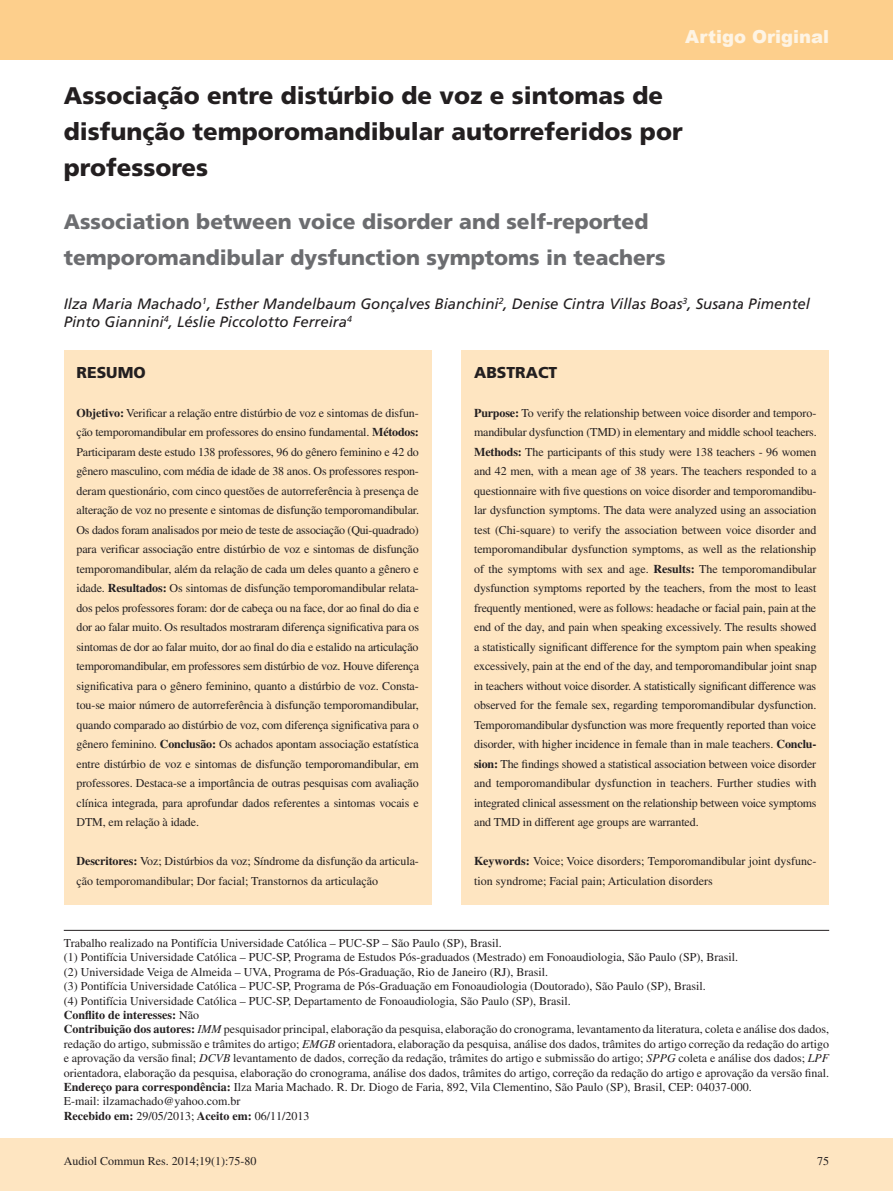
<style>
.page{position:relative;width:893px;height:1191px;background:#fff}
.page>*{position:absolute;margin:0;border:0;box-sizing:border-box;transform-origin:0 0}
.Título{font:900 24px/36px "Frutiger";color:#231f20}
.Título-secundário{font:900 21px/36px "Frutiger";color:#6c6d70}
.t1{font:900 18px "Arial";color:#fef4e4}
.Sessão{font:900 15.75px "Frutiger";color:#231f20}
.Autores{font:italic 15px/18px "Frutiger";color:#231f20}
.Resumo{font:12px/19.5px "Times";color:#231f20;text-align:justify}
.Rodapé_sem_linha{font:12px/14.4px "Times";color:#231f20;text-align:justify}
.Rodapé{font:12px "Times";color:#231f20}
.Rodapé_sem_linha-2{font:700 12px "Times";color:#231f20}
.Cabeça{font:12px "Times";color:#231f20}
.s1{font-weight:700}
.s2{font-weight:400}
.s3{font-style:italic}
</style>
<div class="page">
<div style="left:0;top:1138px;width:893px;height:53px;background:#fee5c1"></div>
<div style="left:0;top:0;width:893px;height:60px;background:#fdcf8c"></div>
<div style="left:65px;top:350px;width:367px;height:554px;background:#fee5c1"></div>
<div style="left:461px;top:350px;width:368px;height:554px;background:#fee5c1"></div>
<hr style="left:64px;top:930px;width:765px;height:1px;background:#231f20">
<h3 class="t1" style="left:685px;top:23px;width:145px">Artigo Original</h3>
<p class="Título" style="left:64px;top:78px;width:620px">Associação entre distúrbio de voz e sintomas de disfunção temporomandibular autorreferidos por professores</p>
<p class="Título-secundário" style="left:64px;top:204px;width:603px">Association between voice disorder and self-reported temporomandibular dysfunction symptoms in teachers</p>
<p class="Autores" style="left:64px;top:294px;width:748px">Ilza Maria Machado<sup>1</sup>, Esther Mandelbaum Gonçalves Bianchini<sup>2</sup>, Denise Cintra Villas Boas<sup>3</sup>, Susana Pimentel<br>Pinto Giannini<sup>4</sup>, Léslie Piccolotto Ferreira<sup>4</sup></p>
<p class="Sessão" style="left:77px;top:363px;width:71px">RESUMO</p>
<p class="Resumo" style="left:77px;top:403px;width:344px"><span class="s1">Objetivo:</span> Verificar a relação entre distúrbio de voz e sintomas de disfun&shy;ção temporomandibular em professores do ensino fundamental. <span class="s1">Métodos:<br></span>Participaram deste estudo 138 professores, 96 do gênero feminino e 42 do gênero masculino, com média de idade de 38 anos. Os professores respon&shy;deram questionário, com cinco questões de autorreferência à presença de alteração de voz no presente e sintomas de disfunção temporomandibular.<br>Os dados foram analisados por meio de teste de associação (Qui-quadrado) para verificar associação entre distúrbio de voz e sintomas de disfunção temporomandibular, além da relação de cada um deles quanto a gênero e idade. <span class="s1">Resultados:</span> Os sintomas de disfunção temporomandibular relata&shy;dos pelos professores foram: dor de cabeça ou na face, dor ao final do dia e dor ao falar muito. Os resultados mostraram diferença significativa para os sintomas de dor ao falar muito, dor ao final do dia e estalido na articulação temporomandibular, em professores sem distúrbio de voz. Houve diferença significativa para o gênero feminino, quanto a distúrbio de voz. Consta&shy;tou-se maior número de autorreferência à disfunção temporomandibular, quando comparado ao distúrbio de voz, com diferença significativa para o gênero feminino. <span class="s1">Conclusão:</span> Os achados apontam associação estatística entre distúrbio de voz e sintomas de disfunção temporomandibular, em professores. Destaca-se a importância de outras pesquisas com avaliação clínica integrada, para aprofundar dados referentes a sintomas vocais e DTM, em relação à idade.</p>
<p class="Resumo" style="left:77px;top:851px;width:344px"><span class="s1">Descritores:</span> Voz; Distúrbios da voz; Síndrome da disfunção da articula&shy;ção temporomandibular; Dor facial; Transtornos da articulação</p>
<p class="Sessão" style="left:474px;top:363px;width:85px">ABSTRACT</p>
<p class="Resumo" style="left:474px;top:403px;width:344px"><span class="s1">Purpose:</span> To verify the relationship between voice disorder and temporo&shy;mandibular dysfunction (TMD) in elementary and middle school teachers.<br><span class="s1">Methods:</span> The participants of this study were 138 teachers - 96 women and 42 men, with a mean age of 38 years. The teachers responded to a questionnaire with five questions on voice disorder and temporomandibu&shy;lar dysfunction symptoms. The data were analyzed using an association test (Chi-square) to verify the association between voice disorder and temporomandibular dysfunction symptoms, as well as the relationship of the symptoms with sex and age. <span class="s1">Results:</span> The temporomandibular dysfunction symptoms reported by the teachers, from the most to least frequently mentioned, were as follows: headache or facial pain, pain at the end of the day, and pain when speaking excessively. The results showed a statistically significant difference for the symptom pain when speaking excessively, pain at the end of the day, and temporomandibular joint snap in teachers without voice disorder. A statistically significant difference was observed for the female sex, regarding temporomandibular dysfunction.<br>Temporomandibular dysfunction was more frequently reported than voice disorder, with higher incidence in female than in male teachers. <span class="s1">Conclu&shy;sion:</span> The findings showed a statistical association between voice disorder and temporomandibular dysfunction in teachers. Further studies with integrated clinical assessment on the relationship between voice symptoms and TMD in different age groups are warranted.</p>
<p class="Resumo" style="left:474px;top:851px;width:344px"><span class="s1">Keywords:</span> Voice; Voice disorders; Temporomandibular joint dysfunc&shy;tion syndrome; Facial pain; Articulation disorders</p>
<p class="Rodapé" style="left:64px;top:936px;width:439px">Trabalho realizado na Pontifícia Universidade Católica – PUC-SP – São Paulo (SP), Brasil.</p>
<p class="Rodapé_sem_linha" style="left:64px;top:950px;width:676px">(1) Pontifícia Universidade Católica – PUC-SP, Programa de Estudos Pós-graduados (Mestrado) em Fonoaudiologia, São Paulo (SP), Brasil.</p>
<p class="Rodapé_sem_linha" style="left:64px;top:964px;width:486px">(2) Universidade Veiga de Almeida – UVA, Programa de Pós-Graduação, Rio de Janeiro (RJ), Brasil.</p>
<p class="Rodapé_sem_linha" style="left:64px;top:979px;width:643px">(3) Pontifícia Universidade Católica – PUC-SP, Programa de Pós-Graduação em Fonoaudiologia (Doutorado), São Paulo (SP), Brasil.</p>
<p class="Rodapé_sem_linha" style="left:64px;top:993px;width:508px">(4) Pontifícia Universidade Católica – PUC-SP, Departamento de Fonoaudiologia, São Paulo (SP), Brasil.</p>
<p class="Rodapé_sem_linha-2" style="left:64px;top:1007px;width:137px">Conflito de interesses: <span class="s2">Não</span></p>
<p class="Rodapé_sem_linha" style="left:64px;top:1022px;width:767px"><span class="s1">Contribuição dos autores:</span> <span class="s3">IMM</span> pesquisador principal, elaboração da pesquisa, elaboração do cronograma, levantamento da literatura, coleta e análise dos dados, redação do artigo, submissão e trâmites do artigo; <span class="s3">EMGB</span> orientadora, elaboração da pesquisa, análise dos dados, trâmites do artigo correção da redação do artigo e aprovação da versão final; <span class="s3">DCVB</span> levantamento de dados, correção da redação, trâmites do artigo e submissão do artigo; <span class="s3">SPPG</span> coleta e análise dos dados; <span class="s3">LPF </span>orientadora, elaboração da pesquisa, elaboração do cronograma, análise dos dados, trâmites do artigo, correção da redação do artigo e aprovação da versão final.</p>
<p class="Rodapé_sem_linha" style="left:64px;top:1079px;width:689px"><span class="s1">Endereço para correspondência:</span> Ilza Maria Machado. R. Dr. Diogo de Faria, 892, Vila Clementino, São Paulo (SP), Brasil, CEP: 04037-000.</p>
<p class="Rodapé_sem_linha" style="left:64px;top:1094px;width:178px">E-mail: ilzamachado@yahoo.com.br</p>
<p class="Rodapé_sem_linha" style="left:64px;top:1108px;width:247px"><span class="s1">Recebido em:</span> 29/05/2013; <span class="s1">Aceito em:</span> 06/11/2013</p>
<p class="Resumo" style="left:64px;top:1151px;width:194px">Audiol Commun Res. 2014;19(1):75-80</p>
<p class="Cabeça" style="left:817px;top:1154px;width:13px">75</p>
</div>
